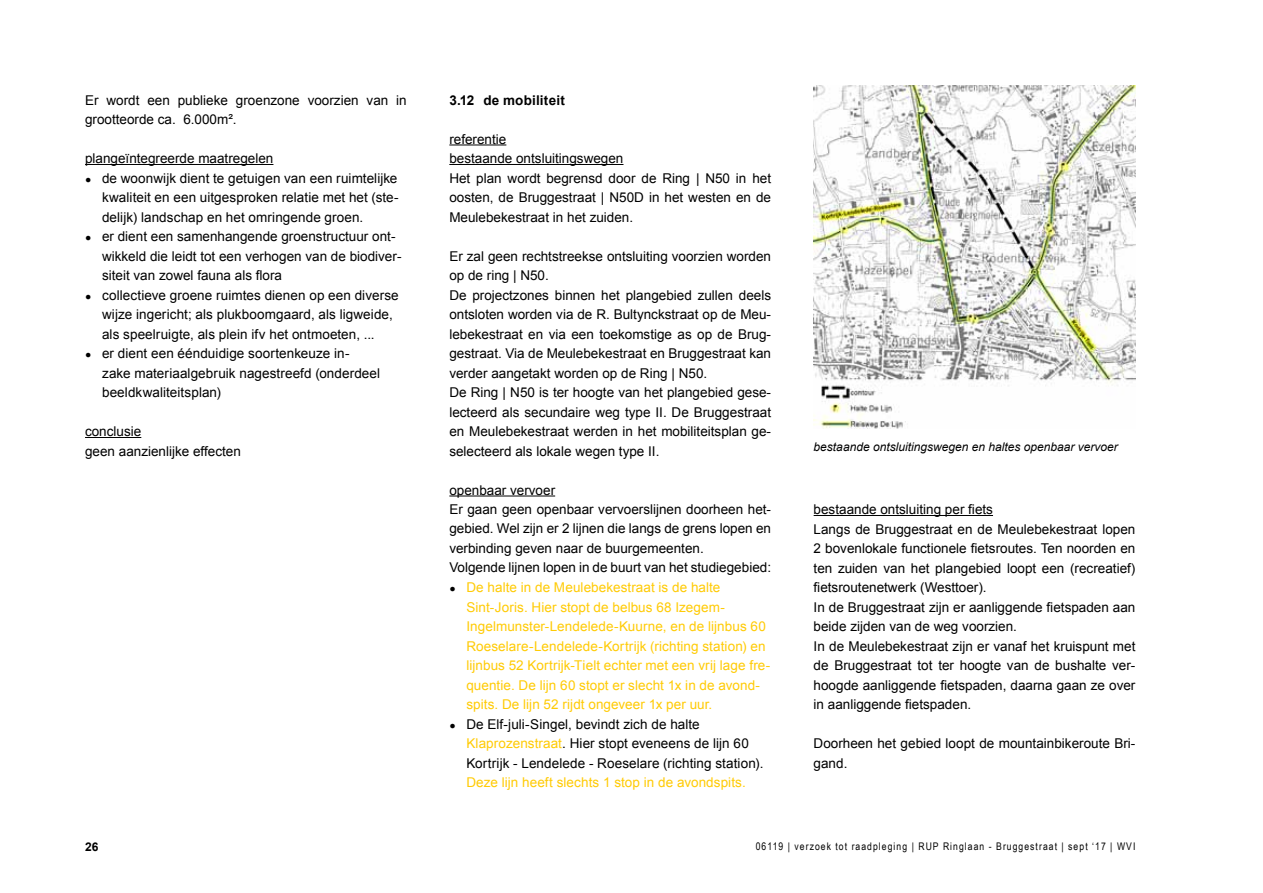
<style>
.page{position:relative;width:1263px;height:893px;background:#fff}
.page>*{position:absolute;margin:0;border:0;box-sizing:border-box;transform-origin:0 0}
.t1{font:13.5px/19.5px "Arial";color:#000}
.t2{font:13.5px/19.5px "Arial";letter-spacing:.005em;color:#ffcb05}
.t3{font:700 13.5px "Arial";letter-spacing:.015em;color:#000}
.t4{font:italic 12px "Arial";color:#000}
.t5{font:700 12px "Arial";color:#000}
.t6{font:10.5px "Arial Narrow";letter-spacing:.1em;color:#000}
.s1{font-weight:700;font-size:10.5px}
.s2{font-weight:700;font-size:10.5px;color:#000}
.s3{color:#ffcb05}
</style>
<div class="page">
<hr style="left:85px;top:164px;width:188px;height:1px;background:#000">
<hr style="left:85px;top:437px;width:56px;height:1px;background:#000">
<hr style="left:449px;top:144px;width:57px;height:1px;background:#000">
<hr style="left:449px;top:164px;width:174px;height:1px;background:#000">
<hr style="left:449px;top:495px;width:106px;height:1px;background:#000">
<hr style="left:814px;top:515px;width:179px;height:1px;background:#000">
<img style="left:814px;top:86px;width:321px;height:343px">
<p class="t1" style="left:85px;top:90px;width:323px">Er wordt een publieke groenzone voorzien van in grootteorde ca. 6.000m².</p>
<p class="t1" style="left:85px;top:149px;width:190px">plangeïntegreerde maatregelen</p>
<p class="t1" style="left:102px;top:168px;width:298px;text-align:justify;text-indent:-17px"><span class="s1">●</span> de woonwijk dient te getuigen van een ruimtelijke kwaliteit en een uitgesproken relatie met het (ste&shy;delijk) landschap en het omringende groen.</p>
<p class="t1" style="left:102px;top:227px;width:301px;text-indent:-17px"><span class="s1">●</span> er dient een samenhangende groenstructuur ont&shy;wikkeld die leidt tot een verhogen van de biodiver&shy;siteit van zowel fauna als flora</p>
<p class="t1" style="left:102px;top:285px;width:298px;text-indent:-17px"><span class="s1">●</span> collectieve groene ruimtes dienen op een diverse wijze ingericht; als plukboomgaard, als ligweide, als speelruigte, als plein ifv het ontmoeten, ...</p>
<p class="t1" style="left:102px;top:344px;width:280px;text-indent:-17px"><span class="s1">●</span> er dient een éénduidige soortenkeuze in&shy;zake materiaalgebruik nagestreefd (onderdeel beeldkwaliteitsplan)</p>
<p class="t1" style="left:85px;top:422px;width:157px">conclusie<br>geen aanzienlijke effecten</p>
<p class="t3" style="left:449px;top:91px;width:117px">3.12 de mobiliteit</p>
<p class="t1" style="left:449px;top:129px;width:323px">referentie<br>bestaande ontsluitingswegen<br>Het plan wordt begrensd door de Ring | N50 in het oosten, de Bruggestraat | N 50D in het westen en de Meulebekestraat in het zuiden.</p>
<p class="t1" style="left:449px;top:246px;width:323px">Er zal geen rechtstreekse ontsluiting voorzien worden op de ring | N50.<br>De projectzones binnen het plangebied zullen deels ontsloten worden via de R. Bultynckstraat op de Meu&shy;lebekestraat en via een toekomstige as op de Brug&shy;gestraat. Via de Meulebekestraat en Bruggestraat kan verder aangetakt worden op de Ring | N50.<br>De Ring | N50 is ter hoogte van het plangebied gese&shy;lecteerd als secundaire weg type II . De Bruggestraat en Meulebekestraat werden in het mobiliteitsplan ge&shy;selecteerd als lokale wegen type II .</p>
<p class="t1" style="left:449px;top:480px;width:323px">openbaar vervoer<br>Er gaan geen openbaar vervoerslijnen doorheen het&shy;gebied. Wel zijn er 2 lijnen die langs de grens lopen en verbinding geven naar de buurgemeenten.<br>Volgende lijnen lopen in de buurt van het studiegebied:</p>
<p class="t2" style="left:466px;top:578px;width:306px;text-indent:-17px"><span class="s2">●</span> De halte in de Meulebekestraat is de halte Sint-Joris. Hier stopt de belbus 68 Izegem-<br>I ngelmunster-Lendelede-Kuurne, en de lijnbus 60<br>Roeselare-Lendelede-Kortrijk (richting station) en lijnbus 52 Kortrijk-Tielt echter met een vrij lage fre&shy;quentie. De lijn 60 stopt er slecht 1x in de avond&shy;spits. De lijn 52 rijdt ongeveer 1x per uur.</p>
<p class="t1" style="left:466px;top:714px;width:299px;text-indent:-17px"><span class="s1">●</span> De Elf-juli-Singel, bevindt zich de halte<br><span class="s3">Klaprozenstraat</span>. Hier stopt eveneens de lijn 60<br>Kortrijk - Lendelede - Roeselare (richting station).</p>
<p class="t2" style="left:466px;top:773px;width:281px">Deze lijn heeft slechts 1 stop in de avondspits.</p>
<p class="t4" style="left:814px;top:439px;width:306px">bestaande ontsluitingswegen en haltes openbaar vervoer</p>
<p class="t1" style="left:814px;top:500px;width:323px">bestaande ontsluiting per fiets<br>Langs de Bruggestraat en de Meulebekestraat lopen 2 bovenlokale functionele fietsroutes. Ten noorden en ten zuiden van het plangebied loopt een (recreatief) fietsroutenetwerk (Westtoer).<br>In de Bruggestraat zijn er aanliggende fietspaden aan beide zijden van de weg voorzien.<br>I n de Meulebekestraat zijn er vanaf het kruispunt met de Bruggestraat tot ter hoogte van de bushalte ver&shy;hoogde aanliggende fietspaden, daarna gaan ze over in aanliggende fietspaden.</p>
<p class="t1" style="left:814px;top:734px;width:323px">Doorheen het gebied loopt de mountainbikeroute Bri&shy;gand.</p>
<p class="t5" style="left:85px;top:838px;width:15px">26</p>
<p class="t6" style="left:756px;top:838px;width:381px">06119 | verzoek tot raadpleging | RUP Ringlaan - Bruggestraat | sept ‘17 | WVI</p>
</div>
